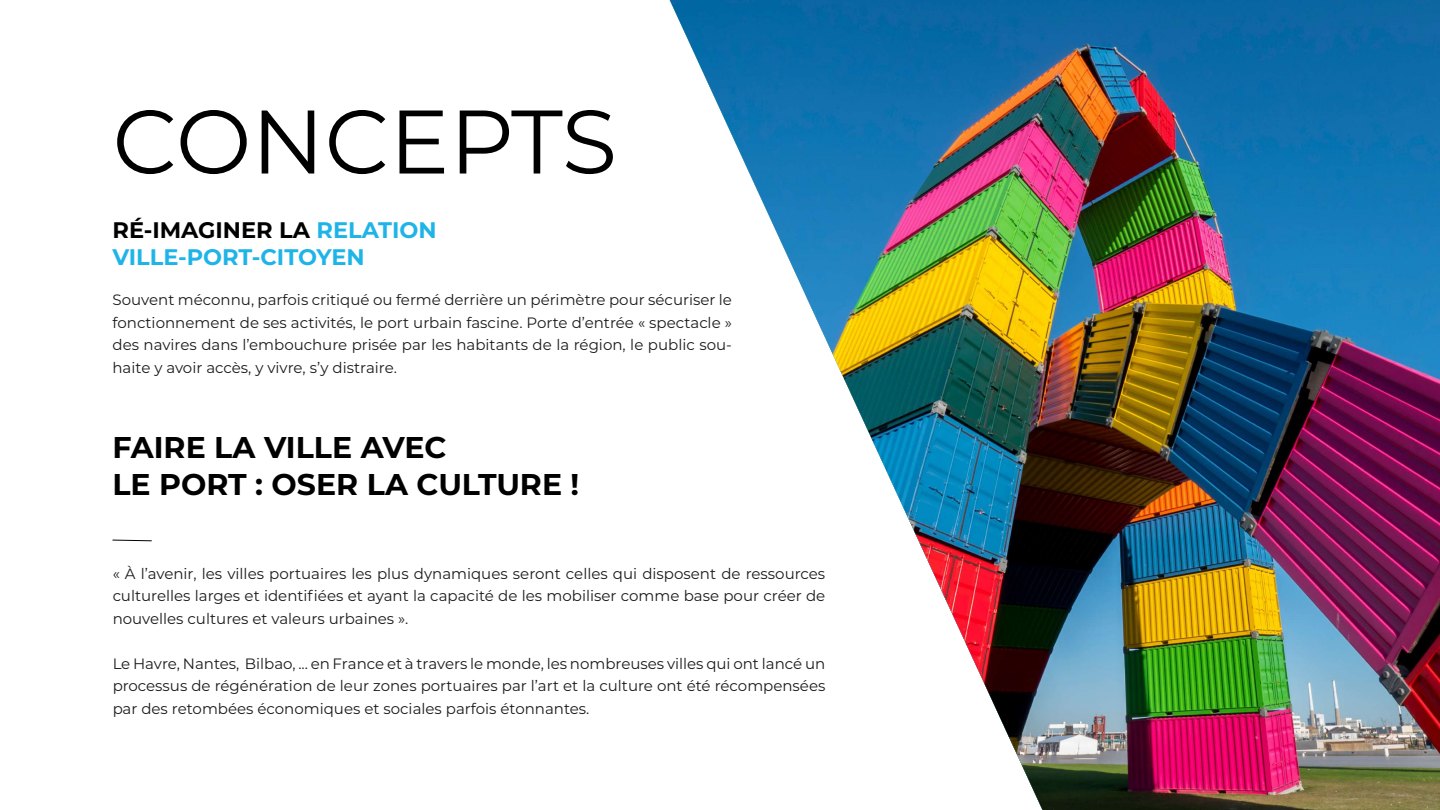
<style>
.page{position:relative;width:1440px;height:810px;background:#fff}
.page>*{position:absolute;margin:0;border:0;box-sizing:border-box;transform-origin:0 0}
.t1{font:90px "Montserrat";color:#000}
.t2{font:700 30px/37.5px "Montserrat";color:#000}
.t3{font:700 22.5px/26.2px "Montserrat";color:#1fb4e8}
.t4{font:15px/22.5px "Montserrat";color:#000;text-align:justify}
.s1{color:#000}
</style>
<div class="page">
<svg style="left:112px;top:539px;width:40px;height:3px"></svg>
<img style="left:670px;top:0;width:770px;height:810px">
<h1 class="t1" style="left:112px;top:80px;width:506px">CONCEPTS</h1>
<h3 class="t3" style="left:112px;top:216px;width:326px"><span class="s1">RÉ-IMAGINER LA</span> RELATION<br>VILLE-PORT-CITOYEN</h3>
<p class="t4" style="left:112px;top:288px;width:621px">Souvent méconnu, parfois critiqué ou fermé derrière un périmètre pour sécuriser le fonctionnement de ses activités, le port urbain fascine. Porte d’entrée « spectacle » des navires dans l’embouchure prisée par les habitants de la région, le public sou&shy;haite y avoir accès, y vivre, s’y distraire.</p>
<h2 class="t2" style="left:112px;top:427px;width:468px">FAIRE LA VILLE AVEC<br>LE PORT : OSER LA CULTURE !</h2>
<p class="t4" style="left:112px;top:562px;width:714px">« À l’avenir, les villes portuaires les plus dynamiques seront celles qui disposent de ressources culturelles larges et identifiées et ayant la capacité de les mobiliser comme base pour créer de nouvelles cultures et valeurs urbaines ».</p>
<p class="t4" style="left:112px;top:652px;width:714px">Le Havre, Nantes, Bilbao, ... en France et à travers le monde, les nombreuses villes qui ont lancé un processus de régénération de leur zones portuaires par l’art et la culture ont été récompensées par des retombées économiques et sociales parfois étonnantes.</p>
</div>
